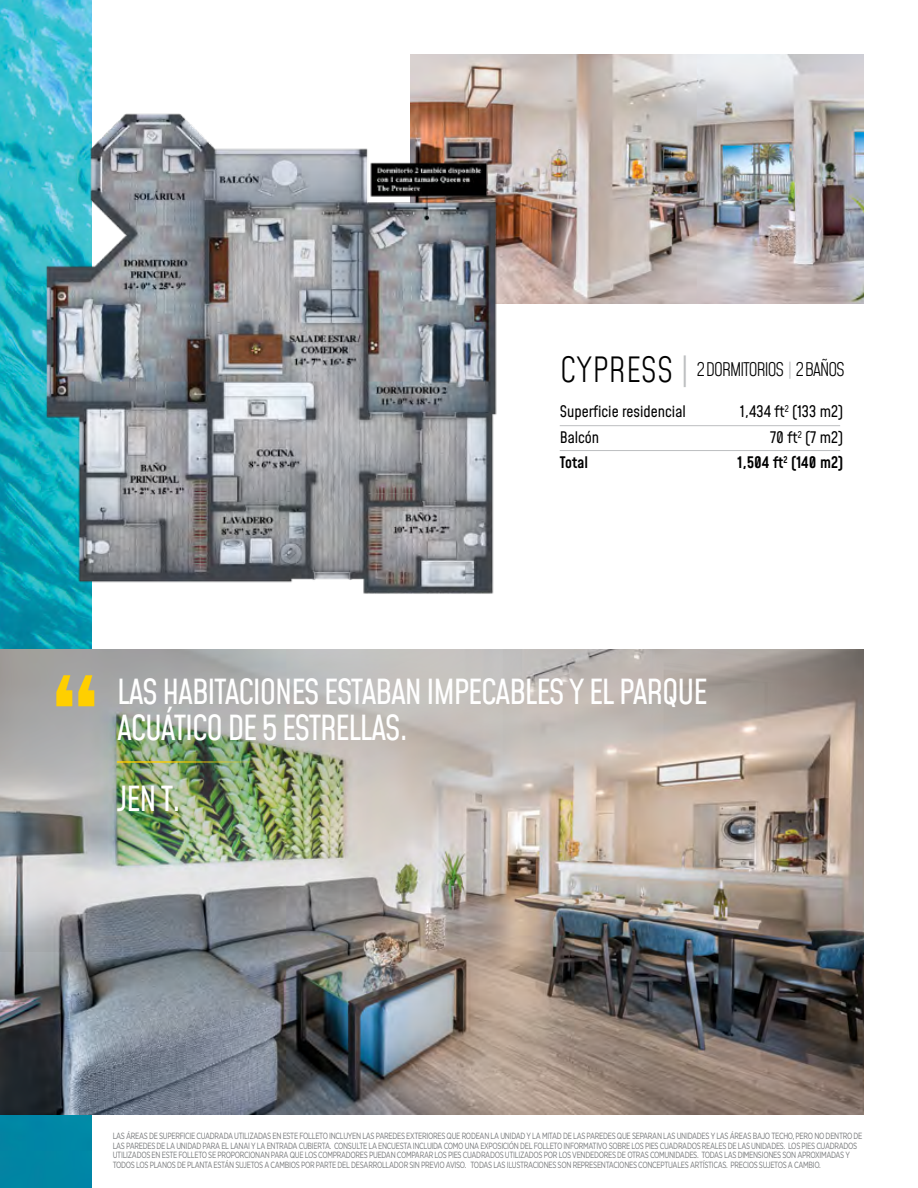
<style>
.page{position:relative;width:918px;height:1188px;background:#fff}
.page>*{position:absolute;margin:0;border:0;box-sizing:border-box;transform-origin:0 0}
.t1{font:700 150.6px "Bebas Neue";color:#ffcf00}
.t2{font:33.75px/35.7px "Mohave";letter-spacing:-.05em;color:#fff}
.t3{font:300 18.45px "Mohave";letter-spacing:-.08em;color:#000}
.t4{font:15.6px "Mohave";color:#000}
.t5{font:500 15.6px "Mohave";color:#000}
.t6{font:9px/9.8px "Gotham Narrow";letter-spacing:-.04em;color:#757779;scale:.83 1}
.s1{font-size:34.05px}
.s2{font-size:34.05px;color:#bcbec0}
.s3{color:#bcbec0}
</style>
<div class="page">
<img style="left:0;top:0;width:91px;height:1188px">
<img style="left:0;top:952px;width:864px;height:163px">
<img style="left:0;top:649px;width:864px;height:303px">
<img style="left:410px;top:54px;width:454px;height:250px">
<hr style="left:560px;top:425px;width:280px;height:1px;background:#bcbec0">
<hr style="left:560px;top:450px;width:280px;height:1px;background:#bcbec0">
<hr style="left:117px;top:761px;width:155px;height:2px;background:#ffcf00">
<img style="left:14px;top:94px;width:522px;height:521px">
<h3 class="t3" style="left:560px;top:358px;width:287px"><span class="s1">CYPRESS</span> <span class="s2">|</span> 2 DORMITORIOS <span class="s3">|</span> 2 BAÑOS</h3>
<h3 class="t4" style="left:560px;top:402px;width:128px">Superficie residencial</h3>
<h3 class="t4" style="left:740px;top:402px;width:104px">1,434 ft<sup>2</sup> (133 m2)</h3>
<h3 class="t4" style="left:560px;top:427px;width:41px">Balcón</h3>
<h3 class="t4" style="left:770px;top:427px;width:75px">70 ft<sup>2</sup> (7 m2)</h3>
<h3 class="t5" style="left:560px;top:453px;width:30px">Total</h3>
<h3 class="t5" style="left:738px;top:453px;width:107px">1,504 ft<sup>2</sup> (140 m2)</h3>
<h1 class="t1" style="left:50px;top:646px;width:51px">“</h1>
<h2 class="t2" style="left:117px;top:676px;width:592px">LAS HABITACIONES ESTABAN IMPECABLES Y EL PARQUE<br>ACUÁTICO DE 5 ESTRELLAS.</h2>
<h2 class="t2" style="left:117px;top:784px;width:66px">JEN T.</h2>
<p class="t6" style="left:113px;top:1131px;width:905px">LAS ÁREAS DE SUPERFICIE CUADRADA UTILIZADAS EN ESTE FOLLETO INCLUYEN LAS PAREDES EXTERIORES QUE RODEAN LA UNIDAD Y LA MITAD DE LAS PAREDES QUE SEPARAN LAS UNIDADES Y LAS ÁREAS BAJO TECHO, PERO NO DENTRO DE LAS PAREDES DE LA UNIDAD PARA EL LANAI Y LA ENTRADA CUBIERTA. CONSULTE LA ENCUESTA INCLUIDA COMO UNA EXPOSICIÓN DEL FOLLETO INFORMATIVO SOBRE LOS PIES CUADRADOS REALES DE LAS UNIDADES. LOS PIES CUADRADOS UTILIZADOS EN ESTE FOLLETO SE PROPORCIONAN PARA QUE LOS COMPRADORES PUEDAN COMPARAR LOS PIES CUADRADOS UTILIZADOS POR LOS VENDEDORES DE OTRAS COMUNIDADES. TODAS LAS DIMENSIONES SON APROXIMADAS Y TODOS LOS PLANOS DE PLANTA ESTÁN SUJETOS A CAMBIOS POR PARTE DEL DESARROLLADOR SIN PREVIO AVISO. TODAS LAS ILUSTRACIONES SON REPRESENTACIONES CONCEPTUALES ARTÍSTICAS. PRECIOS SUJETOS A CAMBIO.</p>
</div>
